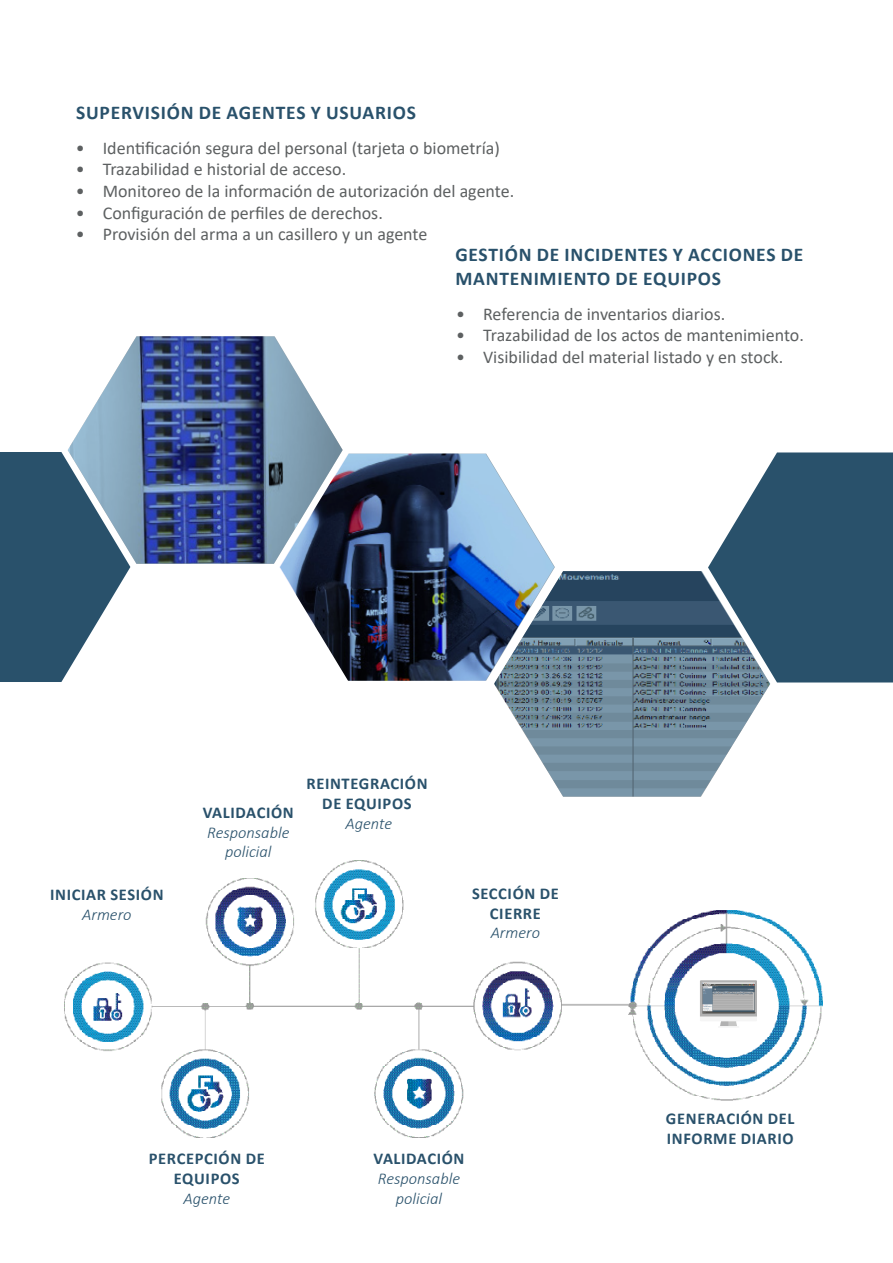
<style>
.page{position:relative;width:893px;height:1263px;background:#fff}
.page>*{position:absolute;margin:0;border:0;box-sizing:border-box;transform-origin:0 0}
.t1{font:700 19.5px/23.4px "Calibri";letter-spacing:.04em;color:#29516b}
.t2{font:18px "Calibri";color:#5d6061}
.t3{font:700 16.5px/19.8px "Calibri";letter-spacing:.04em;color:#29516b;text-align:center}
.t4{font:italic 300 16.5px/19.8px "Calibri";color:#29516b;text-align:center}
</style>
<div class="page">
<svg style="left:0;top:452px;width:130px;height:230px"></svg>
<svg style="left:708px;top:452px;width:185px;height:230px;background:#41647b"></svg>
<img style="left:65px;top:861px;width:757px;height:276px">
<img style="left:693px;top:975px;width:64px;height:57px">
<svg style="left:280px;top:454px;width:275px;height:227px"></svg>
<svg style="left:494px;top:571px;width:276px;height:226px"></svg>
<img style="left:68px;top:336px;width:275px;height:228px">
<p class="t1" style="left:76px;top:101px;width:341px">SUPERVISIÓN DE AGENTES Y USUARIOS</p>
<p class="t2" style="left:76px;top:135px;width:426px">• Identificación segura del personal (tarjeta o biometría)</p>
<p class="t2" style="left:76px;top:157px;width:272px">• Trazabilidad e historial de acceso.</p>
<p class="t2" style="left:76px;top:179px;width:440px">• Monitoreo de la información de autorización del agente.</p>
<p class="t2" style="left:76px;top:200px;width:309px">• Configuración de perfiles de derechos.</p>
<p class="t2" style="left:76px;top:222px;width:353px">• Provisión del arma a un casillero y un agente</p>
<p class="t1" style="left:455px;top:243px;width:349px">GESTIÓN DE INCIDENTES Y ACCIONES DE<br>MANTENIMIENTO DE EQUIPOS</p>
<p class="t2" style="left:456px;top:301px;width:271px">• Referencia de inventarios diarios.</p>
<p class="t2" style="left:456px;top:323px;width:349px">• Trazabilidad de los actos de mantenimiento.</p>
<p class="t2" style="left:456px;top:345px;width:329px">• Visibilidad del material listado y en stock.</p>
<p class="t3" style="left:50px;top:884px;width:115px">INICIAR SESIÓN</p>
<p class="t4" style="left:82px;top:904px;width:51px">Armero</p>
<p class="t3" style="left:203px;top:802px;width:93px">VALIDACIÓN</p>
<p class="t4" style="left:207px;top:822px;width:84px">Responsable policial</p>
<p class="t3" style="left:306px;top:773px;width:123px">REINTEGRACIÓN<br>DE EQUIPOS</p>
<p class="t4" style="left:346px;top:813px;width:48px">Agente</p>
<p class="t3" style="left:472px;top:883px;width:88px">SECCIÓN DE<br>CIERRE</p>
<p class="t4" style="left:491px;top:923px;width:51px">Armero</p>
<p class="t3" style="left:149px;top:1148px;width:117px">PERCEPCIÓN DE<br>EQUIPOS</p>
<p class="t4" style="left:183px;top:1188px;width:48px">Agente</p>
<p class="t3" style="left:373px;top:1148px;width:93px">VALIDACIÓN</p>
<p class="t4" style="left:378px;top:1168px;width:84px">Responsable policial</p>
<p class="t3" style="left:666px;top:1108px;width:130px;text-align:left">GENERACIÓN DEL<br>INFORME DIARIO</p>
</div>
